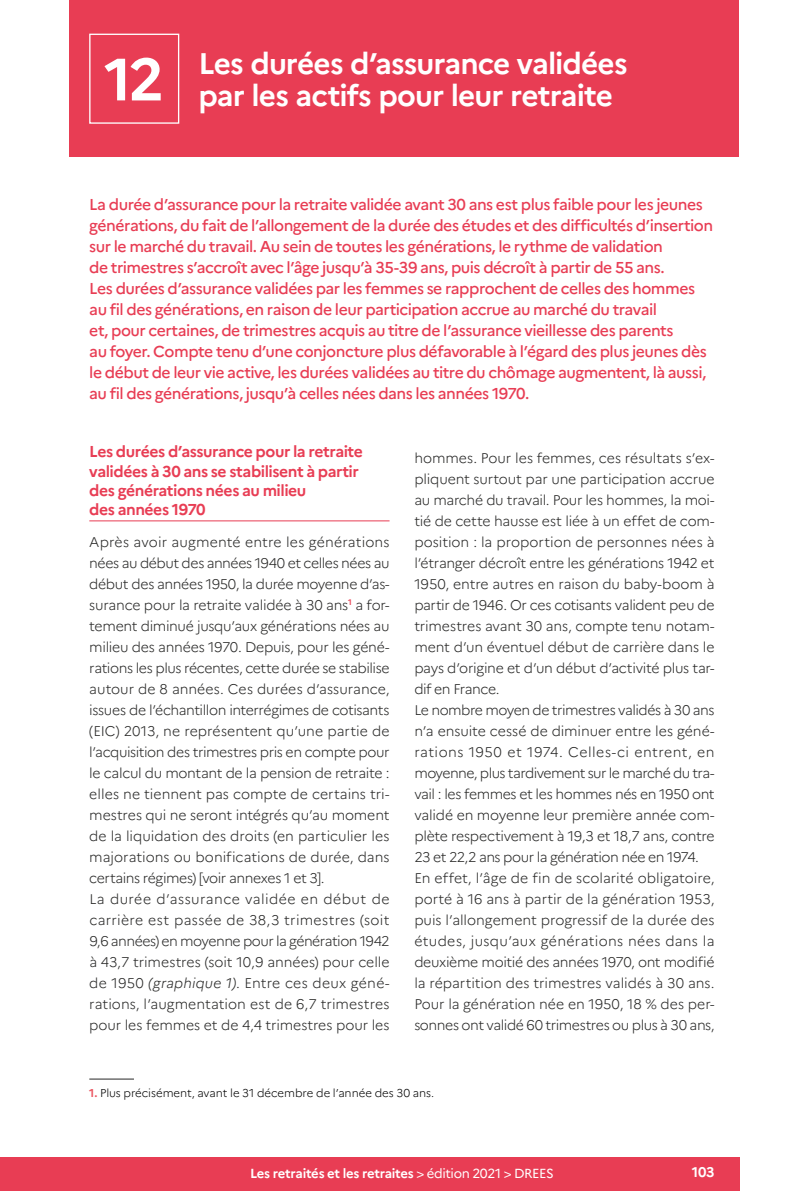
<style>
.page{position:relative;width:794px;height:1191px;background:#fff}
.page>*{position:absolute;margin:0;border:0;box-sizing:border-box;transform-origin:0 0}
.t1{font:700 29.75px/32.4px "Marianne";letter-spacing:-.03em;color:#fff}
.t2{font:500 15.75px/21px "Marianne";letter-spacing:-.03em;color:#e83d54}
.t3{font:700 15.75px/19.2px "Marianne";letter-spacing:-.03em;color:#e83d54}
.t4{font:300 14px/21px "Marianne";letter-spacing:-.015em;color:#272726}
.t5{font:700 14px "Marianne";color:#fff}
.t6{font:700 13.12px "Marianne";letter-spacing:-.025em;color:#fff}
.t7{font:300 11.38px "Marianne";letter-spacing:-.005em;color:#000}
.s1{font-style:italic}
.s2{font-weight:700;color:#eb5762}
.s3{font-weight:400}
</style>
<div class="page">
<div style="left:0;top:1157px;width:739px;height:34px;background:#e83d54"></div>
<div style="left:69px;top:0;width:670px;height:156px;background:#e83d54"></div>
<hr style="left:89px;top:1078px;width:45px;height:1px;background:#272726">
<div style="left:89px;top:34px;width:90px;height:90px;border:1px solid #fff"></div>
<hr style="left:89px;top:520px;width:300px;height:1px;background:#e83d54">
<h1 class="t1" style="left:104px;top:47px;width:525px;text-indent:94px">Les durées d’assurance validées<br><sup>12</sup> par les actifs pour leur retraite</h1>
<p class="t2" style="left:89px;top:194px;width:625px">La durée d’assurance pour la retraite validée avant 30 ans est plus faible pour les jeunes générations, du fait de l’allongement de la durée des études et des difficultés d’insertion sur le marché du travail. Au sein de toutes les générations, le rythme de validation<br>de trimestres s’accroît avec l’âge jusqu’à 35-39 ans, puis décroît à partir de 55 ans.<br>Les durées d’assurance validées par les femmes se rapprochent de celles des hommes au fil des générations, en raison de leur participation accrue au marché du travail<br>et, pour certaines, de trimestres acquis au titre de l’assurance vieillesse des parents<br>au foyer. Compte tenu d’une conjoncture plus défavorable à l’égard des plus jeunes dès le début de leur vie active, les durées validées au titre du chômage augmentent, là aussi, au fil des générations, jusqu’à celles nées dans les années 1970.</p>
<p class="t3" style="left:89px;top:442px;width:275px">Les durées d’assurance pour la retraite validées à 30 ans se stabilisent à partir des générations nées au milieu<br>des années 1970</p>
<p class="t4" style="left:89px;top:531px;width:302px">Après avoir augmenté entre les générations nées au début des années 1940 et celles nées au début des années 1950, la durée moyenne d’as&shy;surance pour la retraite validée à 30 ans<sup>1</sup> a for&shy;tement diminué jusqu’aux générations nées au milieu des années 1970. Depuis, pour les géné&shy;rations les plus récentes, cette durée se stabilise autour de 8 années. Ces durées d’assurance, issues de l’échantillon interrégimes de cotisants (EIC) 2013, ne représentent qu’une partie de l’acquisition des trimestres pris en compte pour le calcul du montant de la pension de retraite : elles ne tiennent pas compte de certains tri&shy;mestres qui ne seront intégrés qu’au moment de la liquidation des droits (en particulier les majorations ou bonifications de durée, dans certains régimes) [voir annexes 1 et 3].<br>La durée d’assurance validée en début de carrière est passée de 38,3 trimestres (soit 9,6 années) en moyenne pour la génération 1942 à 43,7 trimestres (soit 10,9 années) pour celle de 1950 <span class="s1">(graphique 1)</span>. Entre ces deux géné&shy;rations, l’augmentation est de 6,7 trimestres pour les femmes et de 4,4 trimestres pour les</p>
<p class="t4" style="left:414px;top:447px;width:302px">hommes. Pour les femmes, ces résultats s’ex&shy;pliquent surtout par une participation accrue au marché du travail. Pour les hommes, la moi&shy;tié de cette hausse est liée à un effet de com&shy;position : la proportion de personnes nées à l’étranger décroît entre les générations 1942 et 1950, entre autres en raison du baby-boom à partir de 1946. Or ces cotisants valident peu de trimestres avant 30 ans, compte tenu notam&shy;ment d’un éventuel début de carrière dans le pays d’origine et d’un début d’activité plus tar&shy;dif en France.<br>Le nombre moyen de trimestres validés à 30 ans n’a ensuite cessé de diminuer entre les géné&shy;rations 1950 et 1974. Celles-ci entrent, en moyenne, plus tardivement sur le marché du tra&shy;vail : les femmes et les hommes nés en 1950 ont validé en moyenne leur première année com&shy;plète respectivement à 19,3 et 18,7 ans, contre 23 et 22,2 ans pour la génération née en 1974.<br>En effet, l’âge de fin de scolarité obligatoire, porté à 16 ans à partir de la génération 1953, puis l’allongement progressif de la durée des études, jusqu’aux générations nées dans la deuxième moitié des années 1970, ont modifié la répartition des trimestres validés à 30 ans.<br>Pour la génération née en 1950, 18 % des per&shy;sonnes ont validé 60 trimestres ou plus à 30 ans,</p>
<p class="t7" style="left:89px;top:1085px;width:346px"><span class="s2">1.</span> Plus précisément, avant le 31 décembre de l’année des 30 ans.</p>
<p class="t6" style="left:250px;top:1165px;width:305px">Les retraités et les retraites <span class="s3">&gt; édition 2021 &gt; DREES</span></p>
<p class="t5" style="left:692px;top:1163px;width:24px">103</p>
</div>
